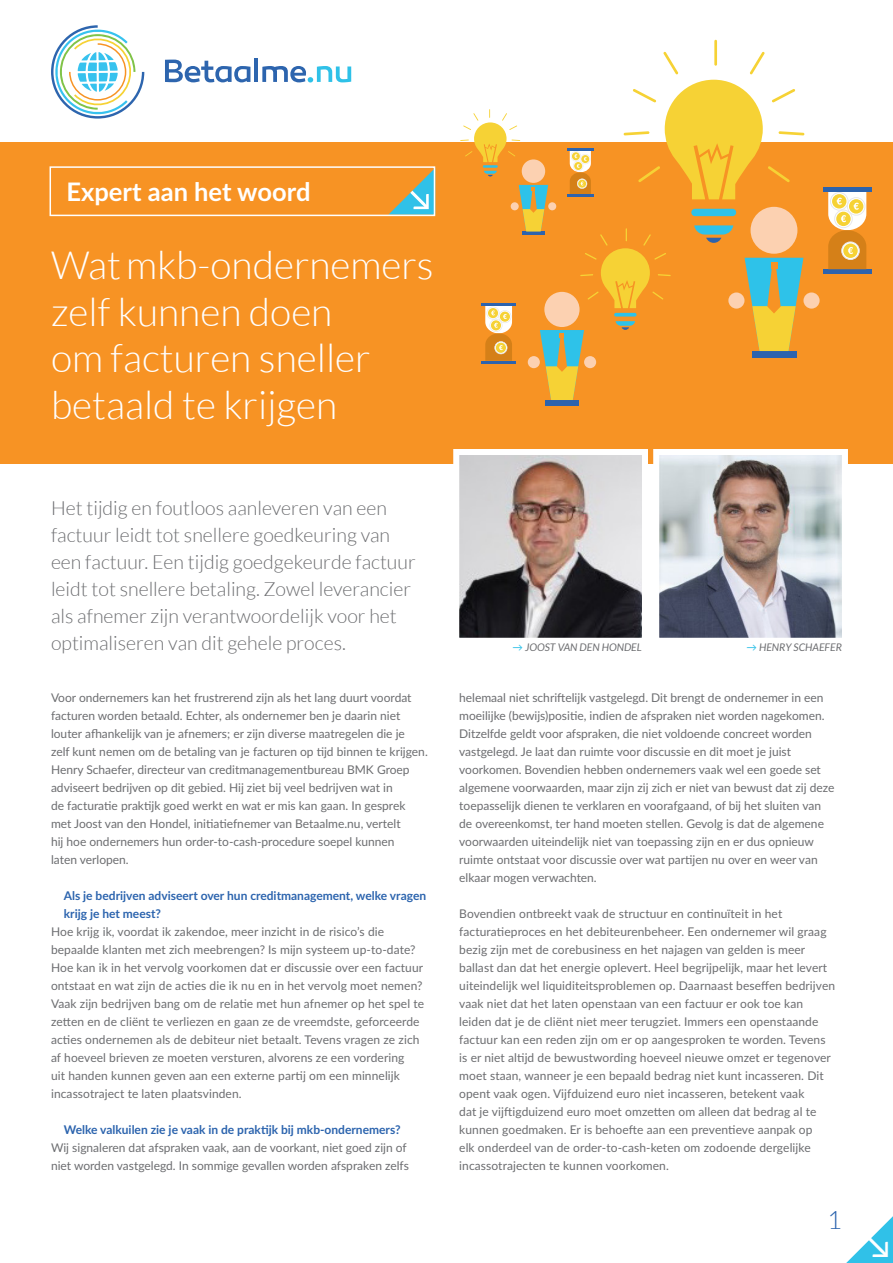
<style>
.page{position:relative;width:893px;height:1263px;background:#fff}
.page>*{position:absolute;margin:0;border:0;box-sizing:border-box;transform-origin:0 0}
.t1{font:300 39px/46.5px "Lato";color:#fff}
.body{font:37.5px "Lato";color:#fff}
.t2{font:700 25.5px "Lato";color:#fff}
.t3{font:300 25.5px "Lato";color:#2c64ae}
.body-2{font:300 19.5px/27px "Lato";color:#6c6d70}
.body-3{font:12px/18px "Lato";color:#6c6d70}
.heading_2{font:700 12px/18px "Lato";color:#2c64ae}
.body-4{font:italic 10.5px "Lato";color:#6c6d70}
.s1{font-style:normal;color:#30c1e8}
</style>
<div class="page">
<div style="left:0;top:142px;width:893px;height:322px;background:#f79324"></div>
<svg style="left:165px;top:60px;width:85px;height:22px"></svg>
<hr style="left:254px;top:59px;width:4px;height:23px;background:#2d65ae">
<svg style="left:262px;top:66px;width:89px;height:16px"></svg>
<svg style="left:51px;top:25px;width:93px;height:94px"></svg>
<svg style="left:846px;top:1216px;width:47px;height:47px"></svg>
<svg style="left:49px;top:166px;width:387px;height:51px"></svg>
<img style="left:453px;top:449px;width:395px;height:189px">
<div style="left:691px;top:209px;width:45px;height:7px;background:#2ec2e9;border-radius:4px"></div>
<svg style="left:694px;top:225px;width:39px;height:18px"></svg>
<hr style="left:714px;top:40px;width:3px;height:26px;background:#f6d235">
<svg style="left:750px;top:52px;width:15px;height:22px"></svg>
<svg style="left:663px;top:52px;width:15px;height:22px"></svg>
<svg style="left:624px;top:80px;width:180px;height:119px"></svg>
<svg style="left:614px;top:313px;width:23px;height:4px"></svg>
<svg style="left:616px;top:321px;width:19px;height:9px"></svg>
<svg style="left:580px;top:228px;width:91px;height:80px"></svg>
<hr style="left:483px;top:165px;width:15px;height:3px;background:#2ec2e9">
<svg style="left:484px;top:171px;width:13px;height:6px"></svg>
<svg style="left:460px;top:109px;width:60px;height:53px"></svg>
<div style="left:750px;top:207px;width:47px;height:47px;background:#fcd1b1;border-radius:50%"></div>
<div style="left:803px;top:292px;width:17px;height:17px;background:#fcd1b1;border-radius:50%"></div>
<div style="left:728px;top:292px;width:16px;height:17px;background:#fcd1b1;border-radius:50%"></div>
<div style="left:752px;top:351px;width:44px;height:7px;background:#2d63ad"></div>
<svg style="left:744px;top:258px;width:59px;height:93px"></svg>
<div style="left:544px;top:292px;width:36px;height:35px;background:#fcd1b1;border-radius:50%"></div>
<div style="left:584px;top:356px;width:12px;height:12px;background:#fcd1b1;border-radius:50%"></div>
<div style="left:528px;top:356px;width:12px;height:12px;background:#fcd1b1;border-radius:50%"></div>
<div style="left:545px;top:400px;width:34px;height:5px;background:#2d63ad"></div>
<svg style="left:540px;top:330px;width:44px;height:70px"></svg>
<div style="left:522px;top:159px;width:23px;height:24px;background:#fcd1b1;border-radius:50%"></div>
<div style="left:548px;top:202px;width:8px;height:8px;background:#fcd1b1;border-radius:50%"></div>
<div style="left:511px;top:202px;width:8px;height:8px;background:#fcd1b1;border-radius:50%"></div>
<hr style="left:522px;top:232px;width:22px;height:3px;background:#2d63ad">
<svg style="left:519px;top:185px;width:29px;height:47px"></svg>
<hr style="left:567px;top:149px;width:27px;height:2px;background:#2d63ad">
<hr style="left:567px;top:194px;width:27px;height:2px;background:#2d63ad">
<svg style="left:570px;top:151px;width:21px;height:43px"></svg>
<hr style="left:482px;top:303px;width:34px;height:3px;background:#2d63ad">
<hr style="left:482px;top:361px;width:34px;height:3px;background:#2d63ad">
<svg style="left:485px;top:306px;width:27px;height:55px"></svg>
<hr style="left:823px;top:187px;width:48px;height:4px;background:#2d63ad">
<svg style="left:823px;top:269px;width:48px;height:4px"></svg>
<svg style="left:828px;top:191px;width:38px;height:78px"></svg>
<p class="t2" style="left:67px;top:173px;width:245px">Expert aan het woord</p>
<p class="t1" style="left:51px;top:242px;width:384px">Wat mkb-ondernemers zelf kunnen doen<br>om facturen sneller betaald te krijgen</p>
<p class="body-2" style="left:51px;top:495px;width:366px">Het tijdig en foutloos aanleveren van een factuur leidt tot snellere goedkeuring van een factuur. Een tijdig goedgekeurde factuur leidt tot snellere betaling. Zowel leverancier als afnemer zijn verantwoordelijk voor het optimaliseren van dit gehele proces.</p>
<p class="body-3" style="left:51px;top:688px;width:378px">Voor ondernemers kan het frustrerend zijn als het lang duurt voordat facturen worden betaald. Echter, als ondernemer ben je daarin niet louter afhankelijk van je afnemers; er zijn diverse maatregelen die je<br>zelf kunt nemen om de betaling van je facturen op tijd binnen te krijgen.<br>Henry Schaefer, directeur van creditmanagementbureau BMK Groep adviseert bedrijven op dit gebied. Hij ziet bij veel bedrijven wat in<br>de facturatie praktijk goed werkt en wat er mis kan gaan. In gesprek met Joost van den Hondel, initiatiefnemer van Betaalme.nu, vertelt<br>hij hoe ondernemers hun order-to-cash-procedure soepel kunnen<br>laten verlopen.</p>
<p class="heading_2" style="left:64px;top:886px;width:364px">Als je bedrijven adviseert over hun creditmanagement, welke vragen krijg je het meest?</p>
<p class="body-3" style="left:51px;top:922px;width:375px">Hoe krijg ik, voordat ik zakendoe, meer inzicht in de risico’s die bepaalde klanten met zich meebrengen? Is mijn systeem up-to-date?<br>Hoe kan ik in het vervolg voorkomen dat er discussie over een factuur ontstaat en wat zijn de acties die ik nu en in het vervolg moet nemen?<br>Vaak zijn bedrijven bang om de relatie met hun afnemer op het spel te zetten en de cliënt te verliezen en gaan ze de vreemdste, geforceerde acties ondernemen als de debiteur niet betaalt. Tevens vragen ze zich af hoeveel brieven ze moeten versturen, alvorens ze een vordering<br>uit handen kunnen geven aan een externe partij om een minnelijk incassotraject te laten plaatsvinden.</p>
<p class="heading_2" style="left:64px;top:1120px;width:338px">Welke valkuilen zie je vaak in de praktijk bij mkb-ondernemers?</p>
<p class="body-3" style="left:51px;top:1138px;width:359px">Wij signaleren dat afspraken vaak, aan de voorkant, niet goed zijn of niet worden vastgelegd. In sommige gevallen worden afspraken zelfs</p>
<p class="body-4" style="left:513px;top:641px;width:131px"><span class="s1">→</span> JOOST VAN DEN HONDEL</p>
<p class="body-4" style="left:746px;top:641px;width:97px"><span class="s1">→</span> HENRY SCHAEFER</p>
<p class="body-3" style="left:459px;top:688px;width:377px">helemaal niet schriftelijk vastgelegd. Dit brengt de ondernemer in een moeilijke (bewijs)positie, indien de afspraken niet worden nagekomen.<br>Ditzelfde geldt voor afspraken, die niet voldoende concreet worden vastgelegd. Je laat dan ruimte voor discussie en dit moet je juist voorkomen. Bovendien hebben ondernemers vaak wel een goede set algemene voorwaarden, maar zijn zij zich er niet van bewust dat zij deze toepasselijk dienen te verklaren en voorafgaand, of bij het sluiten van de overeenkomst, ter hand moeten stellen. Gevolg is dat de algemene voorwaarden uiteindelijk niet van toepassing zijn en er dus opnieuw ruimte ontstaat voor discussie over wat partijen nu over en weer van elkaar mogen verwachten.</p>
<p class="body-3" style="left:459px;top:904px;width:377px">Bovendien ontbreekt vaak de structuur en continuïteit in het facturatieproces en het debiteurenbeheer. Een ondernemer wil graag bezig zijn met de corebusiness en het najagen van gelden is meer ballast dan dat het energie oplevert. Heel begrijpelijk, maar het levert uiteindelijk wel liquiditeitsproblemen op. Daarnaast beseffen bedrijven vaak niet dat het laten openstaan van een factuur er ook toe kan leiden dat je de cliënt niet meer terugziet. Immers een openstaande factuur kan een reden zijn om er op aangesproken te worden. Tevens is er niet altijd de bewustwording hoeveel nieuwe omzet er tegenover moet staan, wanneer je een bepaald bedrag niet kunt incasseren. Dit opent vaak ogen. Vijfduizend euro niet incasseren, betekent vaak<br>dat je vijftigduizend euro moet omzetten om alleen dat bedrag al te kunnen goedmaken. Er is behoefte aan een preventieve aanpak op<br>elk onderdeel van de order-to-cash-keten om zodoende dergelijke incassotrajecten te kunnen voorkomen.</p>
<p class="t3" style="left:827px;top:1206px;width:16px">1</p>
<p class="body" style="left:862px;top:1217px;width:30px">↘</p>
</div>
